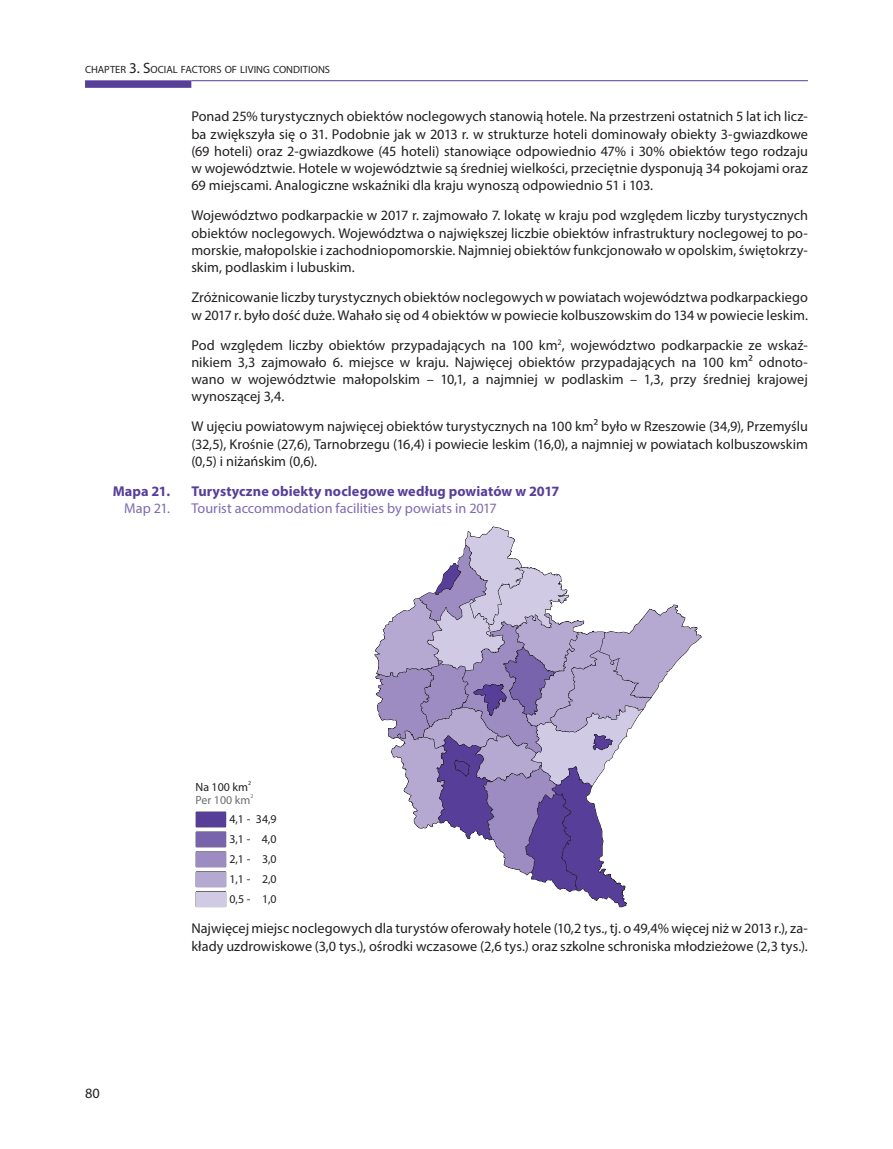
<style>
.page{position:relative;width:893px;height:1149px;background:#fff}
.page>*{position:absolute;margin:0;border:0;box-sizing:border-box;transform-origin:0 0}
.t1{font:14.25px/17.2px "Myriad Pro";color:#231f20;text-align:justify}
.t2{font:700 14.25px "Myriad Pro";letter-spacing:.01em;color:#573e99}
.t3{font:14.25px "Myriad Pro";color:#7e6bb0}
.t4{font:11.85px/20px "Myriad Pro";color:#231f20;text-align:justify}
.t5{font:11.85px "Myriad Pro";color:#6c6d70}
.t6{font:10.5px "Myriad Pro";letter-spacing:.005em;color:#231f20}
.t7{font:6px "Myriad Pro";color:#231f20}
.t8{font:6px "Myriad Pro";color:#6c6d70}
.s1{font-size:15px}
</style>
<div class="page">
<div style="left:85px;top:80px;width:106px;height:8px;background:#573e99"></div>
<hr style="left:191px;top:80px;width:617px;height:1px;background:#573e99">
<svg style="left:374px;top:526px;width:328px;height:380px"></svg>
<div style="left:196px;top:811px;width:30px;height:15px;background:#573e99"></div>
<div style="left:196px;top:831px;width:30px;height:15px;background:#7864ac"></div>
<div style="left:196px;top:851px;width:30px;height:15px;background:#9c8cc2"></div>
<div style="left:196px;top:891px;width:30px;height:15px;background:#d0cae4"></div>
<div style="left:196px;top:871px;width:30px;height:15px;background:#b5a9d2"></div>
<p class="t6" style="left:85px;top:63px;width:246px">CHAPTER <span class="s1">3. S</span>OCIAL FACTORS OF LIVING CONDITIONS</p>
<p class="t1" style="left:191px;top:108px;width:618px">Ponad 25% turystycznych obiektów noclegowych stanowią hotele. Na przestrzeni ostatnich 5 lat ich licz&shy;ba zwiększyła się o 31. Podobnie jak w 2013 r. w strukturze hoteli dominowały obiekty 3-gwiazdkowe (69 hoteli) oraz 2-gwiazdkowe (45 hoteli) stanowiące odpowiednio 47% i 30% obiektów tego rodzaju w województwie. Hotele w województwie są średniej wielkości, przeciętnie dysponują 34 pokojami oraz 69 miejscami. Analogiczne wskaźniki dla kraju wynoszą odpowiednio 51 i 103.</p>
<p class="t1" style="left:191px;top:207px;width:618px">Województwo podkarpackie w 2017 r. zajmowało 7. lokatę w kraju pod względem liczby turystycznych obiektów noclegowych. Województwa o największej liczbie obiektów infrastruktury noclegowej to po&shy;morskie, małopolskie i zachodniopomorskie. Najmniej obiektów funkcjonowało w opolskim, świętokrzy&shy;skim, podlaskim i lubuskim.</p>
<p class="t1" style="left:191px;top:288px;width:618px">Zróżnicowanie liczby turystycznych obiektów noclegowych w powiatach województwa podkarpackiego w 2017 r. było dość duże. Wahało się od 4 obiektów w powiecie kolbuszowskim do 134 w powiecie leskim.</p>
<p class="t1" style="left:191px;top:336px;width:618px">Pod względem liczby obiektów przypadających na 100 km<sup>2</sup>, województwo podkarpackie ze wskaź&shy;nikiem 3,3 zajmowało 6. miejsce w kraju. Najwięcej obiektów przypadających na 100 km2 odnoto&shy;wano w województwie małopolskim – 10,1, a najmniej w podlaskim – 1,3, przy średniej krajowej wynoszącej 3,4.</p>
<p class="t1" style="left:191px;top:417px;width:618px">W ujęciu powiatowym najwięcej obiektów turystycznych na 100 km2 było w Rzeszowie (34,9), Przemyślu (32,5), Krośnie (27,6), Tarnobrzegu (16,4) i powiecie leskim (16,0), a najmniej w powiatach kolbuszowskim (0,5) i niżańskim (0,6).</p>
<p class="t2" style="left:113px;top:481px;width:59px">Mapa 21.</p>
<p class="t2" style="left:191px;top:481px;width:370px">Turystyczne obiekty noclegowe według powiatów w 2017</p>
<p class="t3" style="left:124px;top:499px;width:47px">Map 21.</p>
<p class="t3" style="left:191px;top:499px;width:307px">Tourist accommodation facilities by powiats in 2017</p>
<p class="t7" style="left:248px;top:779px;width:5px">2</p>
<p class="t4" style="left:195px;top:776px;width:54px">Na 100 km</p>
<p class="t1" style="left:85px;top:1083px;width:16px">80</p>
<p class="t8" style="left:250px;top:791px;width:5px">2</p>
<p class="t5" style="left:195px;top:792px;width:56px">Per 100 km</p>
<p class="t4" style="left:229px;top:809px;width:49px">4,1 - 34,9<br>3,1 - 4,0<br>2,1 - 3,0</p>
<p class="t4" style="left:229px;top:888px;width:49px">0,5 - 1,0</p>
<p class="t4" style="left:229px;top:868px;width:49px">1,1 - 2,0</p>
<p class="t1" style="left:191px;top:919px;width:618px">Najwięcej miejsc noclegowych dla turystów oferowały hotele (10,2 tys., tj. o 49,4% więcej niż w 2013 r.), za&shy;kłady uzdrowiskowe (3,0 tys.), ośrodki wczasowe (2,6 tys.) oraz szkolne schroniska młodzieżowe (2,3 tys.).</p>
</div>
